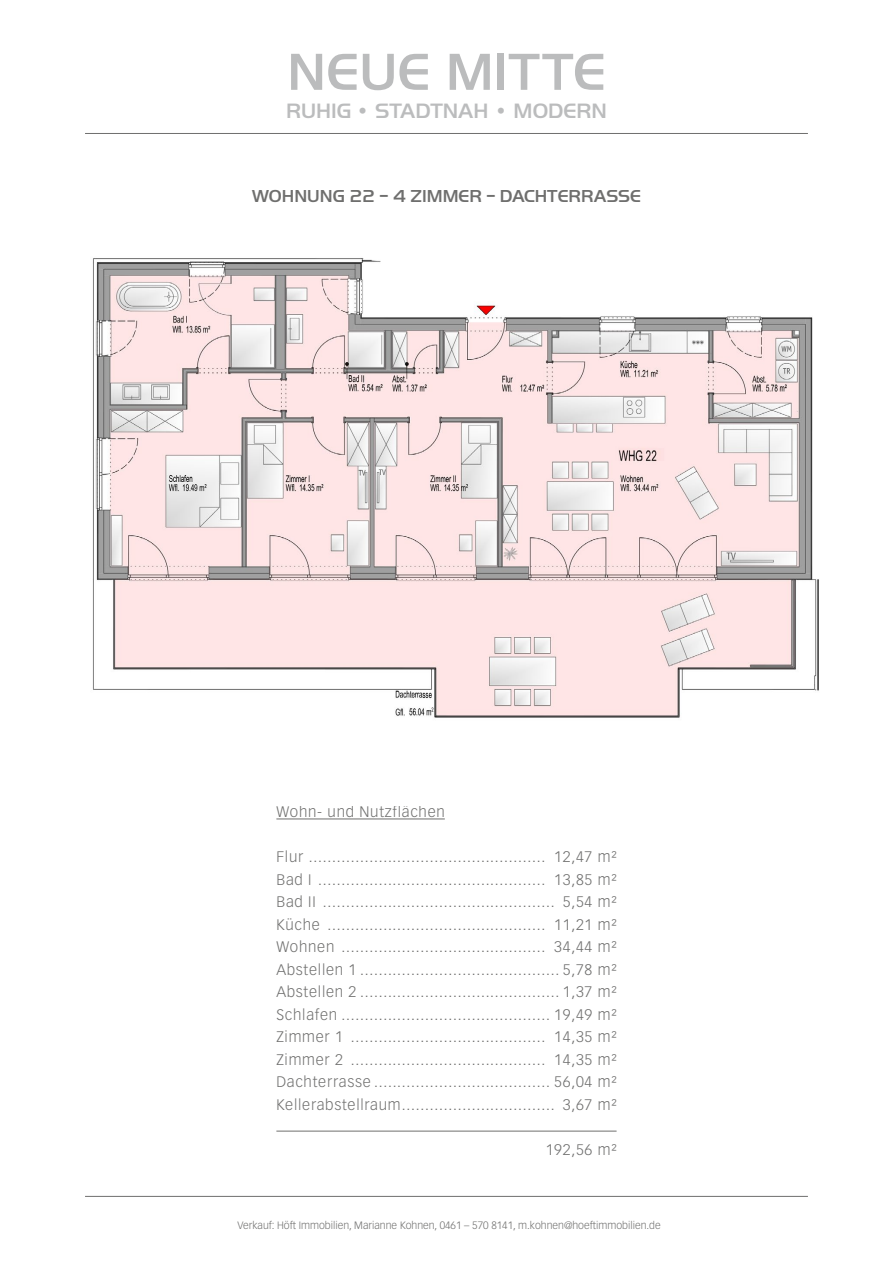
<style>
.page{position:relative;width:893px;height:1263px;background:#fff}
.page>*{position:absolute;margin:0;border:0;box-sizing:border-box;transform-origin:0 0}
.t1{font:500 54px "Handel Gothic";letter-spacing:.01em;color:#bbbcbd}
.t2{font:500 21.6px "Handel Gothic";color:#bbbcbd}
.t3{font:500 18px "Handel Gothic";color:#6f6f6e}
.t4{font:300 15px/22.5px "Vectora LH";letter-spacing:.05em;color:#6f6f6e;text-align:justify}
.t5{font:300 10.5px "Vectora LH";color:#6f6f6e}
</style>
<div class="page">
<hr style="left:85px;top:1196px;width:723px;height:1px;background:#6f6f6e">
<hr style="left:85px;top:133px;width:723px;height:1px;background:#6f6f6e">
<hr style="left:276px;top:818px;width:169px;height:1px;background:#6f6f6e">
<img style="left:92px;top:258px;width:727px;height:460px">
<hr style="left:276px;top:1131px;width:341px;height:1px;background:#6f6f6e">
<h1 class="t1" style="left:287px;top:40px;width:320px">NEUE MITTE</h1>
<h2 class="t2" style="left:286px;top:98px;width:322px">RUHIG • STADTNAH • MODERN</h2>
<p class="t3" style="left:252px;top:185px;width:391px">WOHNUNG 22 – 4 ZIMMER – DACHTERRASSE</p>
<p class="t4" style="left:276px;top:801px;width:170px">Wohn- und Nutzflächen</p>
<p class="t4" style="left:276px;top:846px;width:342px">Flur ................................................... 12,47 m²<br>Bad I ................................................. 13,85 m²<br>Bad II .................................................. 5,54 m²<br>Küche ............................................... 11,21 m²<br>Wohnen ............................................ 34,44 m²<br>Abstellen 1 ........................................... 5,78 m²<br>Abstellen 2 ........................................... 1,37 m²<br>Schlafen ............................................. 19,49 m²<br>Zimmer 1 .......................................... 14,35 m²<br>Zimmer 2 .......................................... 14,35 m²<br>Dachterrasse ...................................... 56,04 m²<br>Kellerabstellraum................................. 3,67 m²</p>
<p class="t4" style="left:546px;top:1138px;width:72px">192,56 m²</p>
<p class="t5" style="left:238px;top:1219px;width:425px">Verkauf: Höft Immobilien, Marianne Kohnen, 0461 – 570 8141, m.kohnen@hoeftimmobilien.de</p>
</div>
